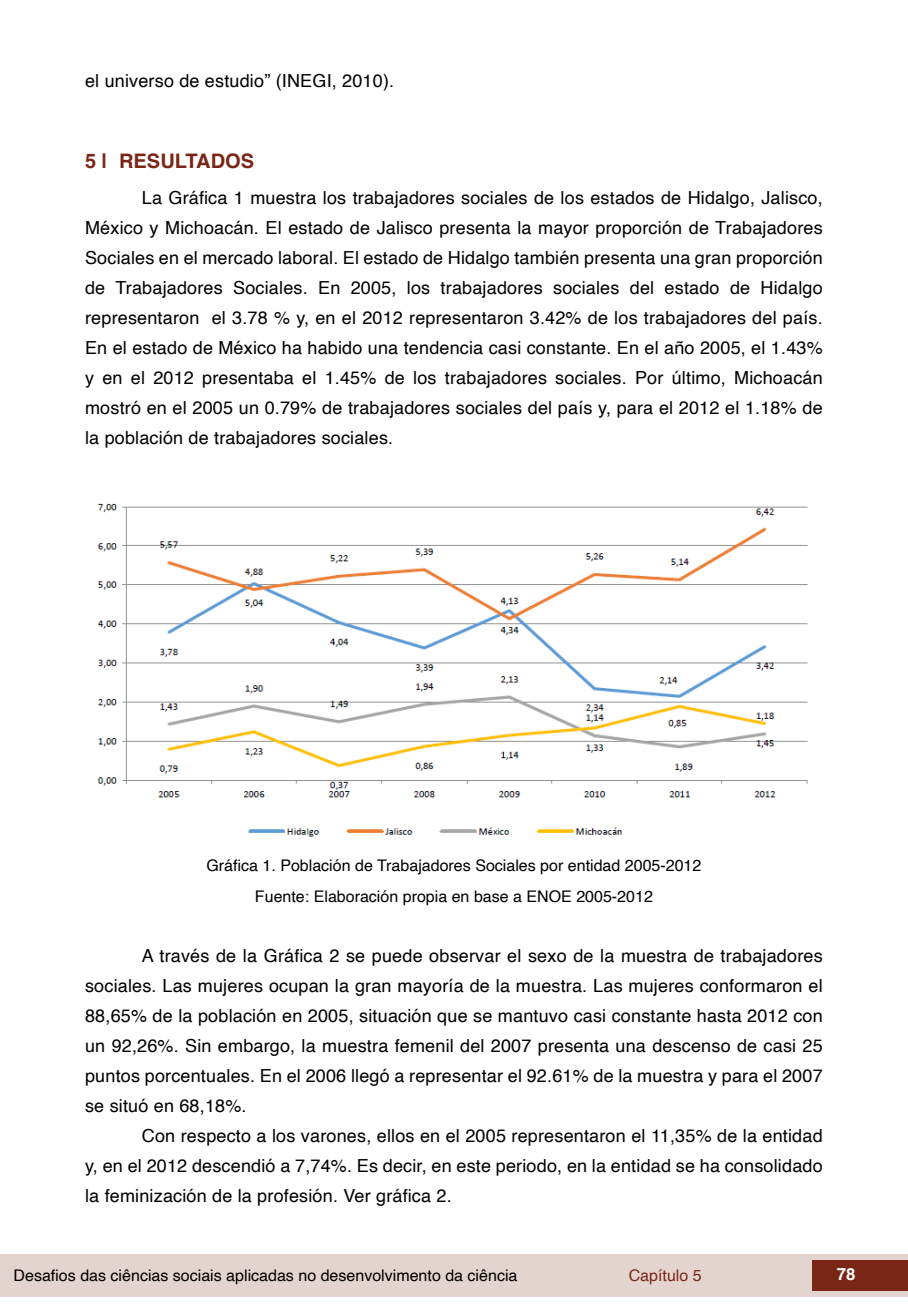
<style>
.page{position:relative;width:908px;height:1304px;background:#fff}
.page>*{position:absolute;margin:0;border:0;box-sizing:border-box;transform-origin:0 0}
.t1{font:700 20px "Helvetica";color:#7a2616}
.t2{font:18px/30px "Helvetica";letter-spacing:.01em;color:#000;text-align:justify}
.t3{font:700 16.8px "Helvetica";color:#fff}
.t4{font:16px/30.6px "Helvetica";color:#000;text-align:center}
.t5{font:16px "Helvetica";color:#7a2616}
</style>
<div class="page">
<div style="left:0;top:1254px;width:906px;height:43px;background:#e4d4d0"></div>
<div style="left:812px;top:1261px;width:95px;height:30px;background:#7a2616"></div>
<img style="left:97px;top:503px;width:711px;height:334px">
<p class="t2" style="left:85px;top:66px;width:310px">el universo de estudio” (INEGI, 2010).</p>
<p class="t1" style="left:85px;top:149px;width:170px">5 | RESULTADOS</p>
<p class="t2" style="left:85px;top:183px;width:738px;text-indent:57px">La Gráfica 1 muestra los trabajadores sociales de los estados de Hidalgo, Jalisco, México y Michoacán. El estado de Jalisco presenta la mayor proporción de Trabajadores Sociales en el mercado laboral. El estado de Hidalgo también presenta una gran proporción de Trabajadores Sociales. En 2005, los trabajadores sociales del estado de Hidalgo representaron el 3.78 % y, en el 2012 representaron 3.42% de los trabajadores del país.<br>En el estado de México ha habido una tendencia casi constante. En el año 2005, el 1.43% y en el 2012 presentaba el 1.45% de los trabajadores sociales. Por último, Michoacán mostró en el 2005 un 0.79% de trabajadores sociales del país y, para el 2012 el 1.18% de la población de trabajadores sociales.</p>
<p class="t4" style="left:206px;top:851px;width:496px">Gráfica 1. Población de Trabajadores Sociales por entidad 2005-2012<br>Fuente: Elaboración propia en base a ENOE 2005-2012</p>
<p class="t2" style="left:85px;top:941px;width:738px;text-indent:57px">A través de la Gráfica 2 se puede observar el sexo de la muestra de trabajadores sociales. Las mujeres ocupan la gran mayoría de la muestra. Las mujeres conformaron el 88,65% de la población en 2005, situación que se mantuvo casi constante hasta 2012 con un 92,26%. Sin embargo, la muestra femenil del 2007 presenta una descenso de casi 25 puntos porcentuales. En el 2006 llegó a representar el 92.61% de la muestra y para el 2007 se situó en 68,18%.</p>
<p class="t2" style="left:85px;top:1121px;width:738px;text-indent:57px">Con respecto a los varones, ellos en el 2005 representaron el 11,35% de la entidad y, en el 2012 descendió a 7,74%. Es decir, en este periodo, en la entidad se ha consolidado la feminización de la profesión. Ver gráfica 2.</p>
<p class="t4" style="left:14px;top:1260px;width:505px">Desafios das ciências sociais aplicadas no desenvolvimento da ciência</p>
<p class="t5" style="left:628px;top:1263px;width:74px">Capítulo 5</p>
<p class="t3" style="left:836px;top:1264px;width:20px">78</p>
</div>
